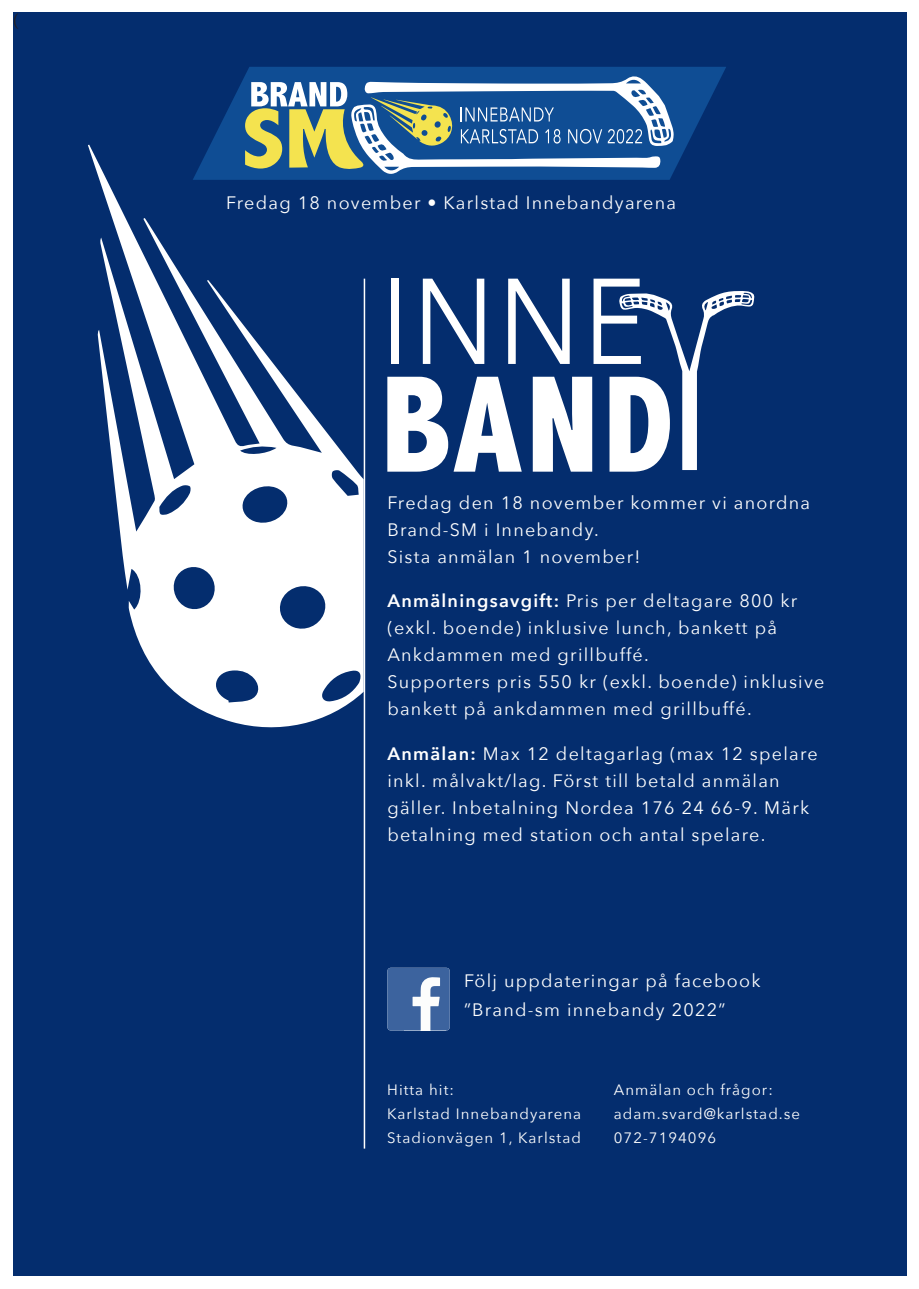
<style>
.page{position:relative;width:919px;height:1289px;background:#fff}
.page>*{position:absolute;margin:0;border:0;box-sizing:border-box;transform-origin:0 0}
.t1{font:18px/27px "Avenir Next";letter-spacing:.07em;color:#fff}
.t2{font:18px "Minion Pro";color:#231f20}
.t3{font:15px "Avenir Next";letter-spacing:.07em;color:#fff}
.s1{font-weight:600}
</style>
<div class="page">
<div style="left:13px;top:13px;width:893px;height:1263px;background:#042d6e"></div>
<svg style="left:387px;top:967px;width:62px;height:64px"></svg>
<hr style="left:363px;top:279px;width:2px;height:869px;background:#fff">
<svg style="left:88px;top:145px;width:275px;height:583px"></svg>
<svg style="left:387px;top:279px;width:368px;height:192px"></svg>
<svg style="left:193px;top:67px;width:533px;height:113px;fill:#0f4d94"></svg>
<svg style="left:245px;top:75px;width:428px;height:100px"></svg>
<p class="t2" style="left:13px;top:8px;width:8px">(</p>
<p class="t1" style="left:226px;top:188px;width:451px">Fredag 18 november • Karlstad Innebandyarena</p>
<p class="t1" style="left:387px;top:489px;width:424px">Fredag den 18 november kommer vi anordna<br>Brand-SM i Innebandy.<br>Sista anmälan 1 november!</p>
<p class="t1" style="left:387px;top:587px;width:438px"><span class="s1">Anmälningsavgift:</span> Pris per deltagare 800 kr (exkl. boende) inklusive lunch, bankett på Ankdammen med grillbuffé.<br>Supporters pris 550 kr (exkl. boende) inklusive bankett på ankdammen med grillbuffé.</p>
<p class="t1" style="left:387px;top:739px;width:432px"><span class="s1">Anmälan:</span> Max 12 deltagarlag (max 12 spelare inkl. målvakt/lag. Först till betald anmälan gäller. Inbetalning Nordea 176 24 66-9. Märk betalning med station och antal spelare.</p>
<p class="t1" style="left:464px;top:966px;width:298px">Följ uppdateringar på facebook</p>
<p class="t1" style="left:464px;top:995px;width:263px">”Brand-sm innebandy 2022”</p>
<p class="t3" style="left:387px;top:1076px;width:68px">Hitta hit:</p>
<p class="t3" style="left:387px;top:1100px;width:195px">Karlstad Innebandyarena</p>
<p class="t3" style="left:387px;top:1124px;width:195px">Stadionvägen 1, Karlstad</p>
<p class="t3" style="left:613px;top:1076px;width:160px">Anmälan och frågor:</p>
<p class="t3" style="left:613px;top:1100px;width:188px">adam.svard@karlstad.se</p>
<p class="t3" style="left:613px;top:1124px;width:104px">072-7194096</p>
</div>
